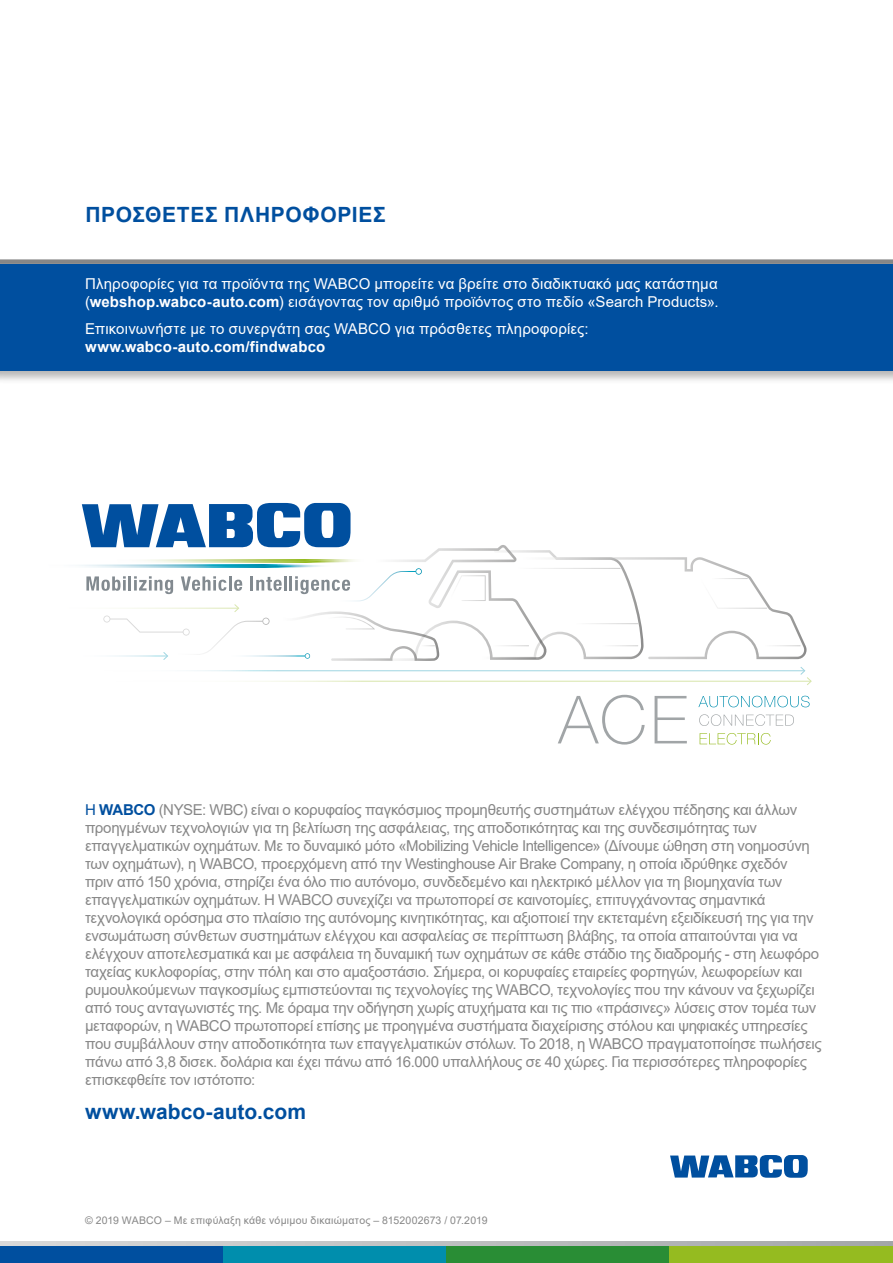
<style>
.page{position:relative;width:893px;height:1263px;background:#fff}
.page>*{position:absolute;margin:0;border:0;box-sizing:border-box;transform-origin:0 0}
.t1{font:700 21px "Arial";letter-spacing:.03em;color:#004f9f}
.t2{font:700 21px "Arial";color:#004f9f}
.t3{font:15px/18px "Arial";letter-spacing:-.02em;color:#878787}
.t4{font:15px/18px "Arial";letter-spacing:.01em;color:#fff}
.t5{font:700 15px "Arial";letter-spacing:.01em;color:#fff}
.t6{font:10.5px "Arial";letter-spacing:.02em;color:#878787}
.s1{font-weight:700}
.s2{color:#004f9f}
.s3{font-weight:700;color:#004f9f}
</style>
<div class="page">
<div style="left:0;top:1246px;width:223px;height:17px;background:#004f9f"></div>
<div style="left:223px;top:1246px;width:223px;height:17px;background:#008ead"></div>
<div style="left:446px;top:1246px;width:224px;height:17px;background:#298d35"></div>
<div style="left:670px;top:1246px;width:223px;height:17px;background:#95bb20"></div>
<svg style="left:0;top:1242px;width:893px;height:4px;background:#bec0c1"></svg>
<svg style="left:670px;top:1155px;width:138px;height:23px"></svg>
<hr style="left:60px;top:565px;width:271px;height:2px;background:#fafcfc">
<svg style="left:698px;top:696px;width:112px;height:11px"></svg>
<svg style="left:699px;top:714px;width:95px;height:12px"></svg>
<svg style="left:700px;top:733px;width:71px;height:11px"></svg>
<svg style="left:558px;top:695px;width:87px;height:49px"></svg>
<svg style="left:655px;top:696px;width:32px;height:47px"></svg>
<svg style="left:800px;top:667px;width:12px;height:18px"></svg>
<svg style="left:82px;top:503px;width:725px;height:158px"></svg>
<div style="left:0;top:259px;width:893px;height:5px;background:#878787"></div>
<div style="left:0;top:262px;width:893px;height:122px;background:#000;opacity:.3"></div>
<div style="left:0;top:264px;width:893px;height:106px;background:#004f9f"></div>
<h1 class="t1" style="left:85px;top:199px;width:302px">ΠΡΟΣΘΕΤΕΣ ΠΛΗΡΟΦΟΡΙΕΣ</h1>
<p class="t4" style="left:85px;top:274px;width:635px">Πληροφορίες για τα προϊόντα της WABCO μπορείτε να βρείτε στο διαδικτυακό μας κατάστημα (<span class="s1">webshop.wabco-auto.com</span>) εισάγοντας τον αριθμό προϊόντος στο πεδίο «Search Products».</p>
<p class="t4" style="left:85px;top:319px;width:505px">Επικοινωνήστε με το συνεργάτη σας WABCO για πρόσθετες πληροφορίες:</p>
<p class="t5" style="left:85px;top:336px;width:242px">www.wabco-auto.com/findwabco</p>
<p class="t3" style="left:85px;top:800px;width:738px"><span class="s2">Η</span> <span class="s3">WABCO</span> (NYSE: WBC) είναι ο κορυφαίος παγκόσμιος προμηθευτής συστημάτων ελέγχου πέδησης και άλλων προηγμένων τεχνολογιών για τη βελτίωση της ασφάλειας, της αποδοτικότητας και της συνδεσιμότητας των επαγγελματικών οχημάτων. Με το δυναμικό μότο «Mobilizing Vehicle Intelligence» (Δίνουμε ώθηση στη νοημοσύνη των οχημάτων), η WABCO, προερχόμενη από την Westinghouse Air Brake Company, η οποία ιδρύθηκε σχεδόν<br>πριν από 150 χρόνια, στηρίζει ένα όλο πιο αυτόνομο, συνδεδεμένο και ηλεκτρικό μέλλον για τη βιομηχανία των επαγγελματικών οχημάτων. Η WABCO συνεχίζει να πρωτοπορεί σε καινοτομίες, επιτυγχάνοντας σημαντικά τεχνολογικά ορόσημα στο πλαίσιο της αυτόνομης κινητικότητας, και αξιοποιεί την εκτεταμένη εξειδίκευσή της για την ενσωμάτωση σύνθετων συστημάτων ελέγχου και ασφαλείας σε περίπτωση βλάβης, τα οποία απαιτούνται για να ελέγχουν αποτελεσματικά και με ασφάλεια τη δυναμική των οχημάτων σε κάθε στάδιο της διαδρομής - στη λεωφόρο ταχείας κυκλοφορίας, στην πόλη και στο αμαξοστάσιο. Σήμερα, οι κορυφαίες εταιρείες φορτηγών, λεωφορείων και ρυμουλκούμενων παγκοσμίως εμπιστεύονται τις τεχνολογίες της WABCO, τεχνολογίες που την κάνουν να ξεχωρίζει από τους ανταγωνιστές της. Με όραμα την οδήγηση χωρίς ατυχήματα και τις πιο «πράσινες» λύσεις στον τομέα των μεταφορών, η WABCO πρωτοπορεί επίσης με προηγμένα συστήματα διαχείρισης στόλου και ψηφιακές υπηρεσίες που συμβάλλουν στην αποδοτικότητα των επαγγελματικών στόλων. Το 2018, η WABCO πραγματοποίησε πωλήσεις πάνω από 3,8 δισεκ. δολάρια και έχει πάνω από 16.000 υπαλλήλους σε 40 χώρες. Για περισσότερες πληροφορίες επισκεφθείτε τον ιστότοπο:</p>
<h1 class="t2" style="left:85px;top:1097px;width:222px">www.wabco-auto.com</h1>
<p class="t6" style="left:85px;top:1213px;width:404px">© 2019 WABCO – Με επιφύλαξη κάθε νόμιμου δικαιώματος – 8152002673 / 07.2019</p>
</div>
